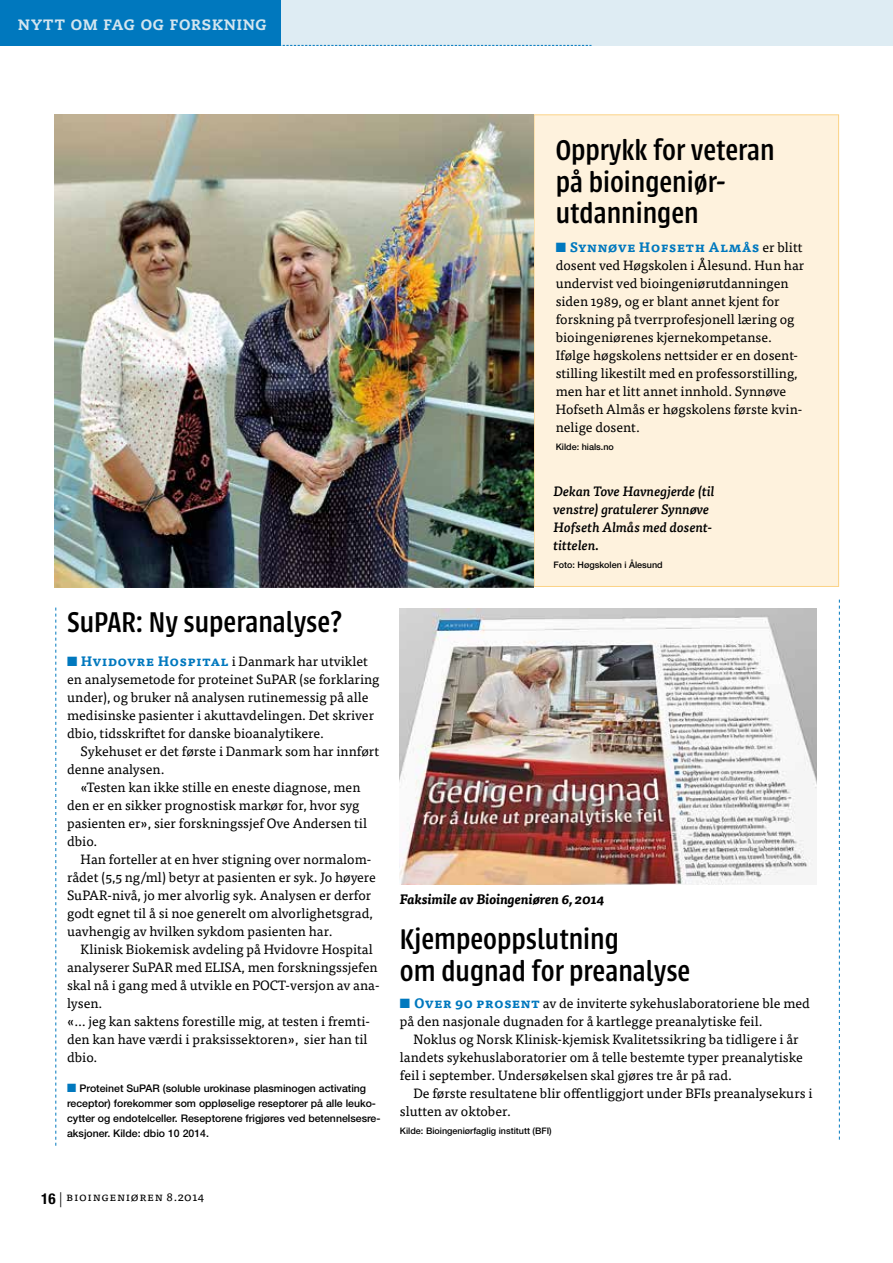
<style>
.page{position:relative;width:893px;height:1263px;background:#fff}
.page>*{position:absolute;margin:0;border:0;box-sizing:border-box;transform-origin:0 0}
.t1{font:500 31.5px/31.5px "Urbana";color:#000;scale:.96 1}
.t2{font:800 15px "Caecilia LT Std";letter-spacing:.055em;color:#d3e5ef}
.t3{font:13.5px/18px "Tisa Pro";color:#000}
.t4{font:italic 500 13.5px/18px "Tisa Pro";color:#000}
.t5{font:italic 700 13.5px "Tisa Pro";color:#000}
.t6{font:12px "Tisa Pro";letter-spacing:.05em;color:#000}
.t7{font:500 10.5px/15px "Helvetica Neue LT Pro";color:#000}
.t8{font:500 9px "Helvetica Neue LT Pro";color:#000}
.s1{color:#0078be}
.s2{font-weight:700;color:#0078be}
.s3{font-family:"Helvetica Neue LT Pro";font-weight:700;font-stretch:condensed;font-size:15px}
.s4{font-family:"Helvetica Neue LT Pro";font-weight:300;font-size:15px}
</style>
<div class="page">
<svg style="left:55px;top:608px;width:1px;height:538px"></svg>
<svg style="left:839px;top:600px;width:1px;height:540px"></svg>
<div style="left:111px;top:0;width:782px;height:46px;background:#deecf3"></div>
<svg style="left:281px;top:45px;width:310px;height:1px"></svg>
<div style="left:0;top:0;width:281px;height:46px;background:#0078be"></div>
<div style="left:534px;top:115px;width:305px;height:471px;background:#fef2dd"></div>
<div style="left:534px;top:114px;width:305px;height:473px;border:1px solid #fbd386"></div>
<img style="left:54px;top:114px;width:480px;height:473px">
<img style="left:400px;top:608px;width:417px;height:276px">
<p class="t2" style="left:18px;top:15px;width:250px">NYTT OM FAG OG FORSKNING</p>
<h1 class="t1" style="left:67px;top:607px;width:288px">SuPAR: Ny superanalyse?</h1>
<p class="t3" style="left:67px;top:651px;width:314px"><span class="s1">■</span> <span class="s2">Hvidovre Hospital</span> i Danmark har utviklet en analysemetode for proteinet SuPAR (se forklaring under), og bruker nå analysen rutinemessig på alle medisinske pasienter i akuttavdelingen. Det skriver dbio, tidsskriftet for danske bioanalytikere.</p>
<p class="t3" style="left:67px;top:741px;width:313px;text-indent:14px">Sykehuset er det første i Danmark som har innført denne analysen.</p>
<p class="t3" style="left:67px;top:777px;width:301px;text-indent:14px">«Testen kan ikke stille en eneste diagnose, men den er en sikker prognostisk markør for, hvor syg pasienten er», sier forskningssjef Ove Andersen til dbio.</p>
<p class="t3" style="left:67px;top:849px;width:310px;text-indent:14px">Han forteller at en hver stigning over normalom&shy;rådet (5,5 ng/ml) betyr at pasienten er syk. Jo høyere SuPAR-nivå, jo mer alvorlig syk. Analysen er derfor godt egnet til å si noe generelt om alvorlighetsgrad, uavhengig av hvilken sykdom pasienten har.</p>
<p class="t3" style="left:67px;top:939px;width:314px;text-indent:14px">Klinisk Biokemisk avdeling på Hvidovre Hospital analyserer SuPAR med ELISA, men forskningssjefen skal nå i gang med å utvikle en POCT-versjon av ana&shy;lysen.<br>«… jeg kan saktens forestille mig, at testen i fremti&shy;den kan have værdi i praksissektoren», sier han til dbio.</p>
<p class="t7" style="left:67px;top:1081px;width:315px"><span class="s1">■</span> Proteinet SuPAR (soluble urokinase plasminogen activating receptor) forekommer som oppløselige reseptorer på alle leuko&shy;cytter og endotelceller. Reseptorene frigjøres ved betennelsesre&shy;aksjoner. Kilde: dbio 10 2014.</p>
<h1 class="t1" style="left:556px;top:135px;width:230px">Opprykk for veteran på bioingeniør&shy;utdanningen</h1>
<p class="t3" style="left:556px;top:237px;width:250px"><span class="s1">■</span> <span class="s2">Synnøve Hofseth Almås</span> er blitt dosent ved Høgskolen i Ålesund. Hun har undervist ved bioingeniørutdanningen siden 1989, og er blant annet kjent for forskning på tverrprofesjonell læring og bioingeniørenes kjernekompetanse.<br>Ifølge høgskolens nettsider er en dosent&shy;stilling likestilt med en professorstilling, men har et litt annet innhold. Synnøve Hofseth Almås er høgskolens første kvin&shy;nelige dosent.</p>
<p class="t8" style="left:556px;top:441px;width:60px">Kilde: hials.no</p>
<p class="t4" style="left:554px;top:481px;width:163px">Dekan Tove Havnegjerde (til venstre) gratulerer Synnøve<br>Hofseth Almås med dosent&shy;tittelen.</p>
<p class="t8" style="left:554px;top:559px;width:111px">Foto: Høgskolen i Ålesund</p>
<p class="t5" style="left:400px;top:888px;width:206px">Faksimile av Bioingeniøren 6, 2014</p>
<h1 class="t1" style="left:400px;top:924px;width:304px">Kjempeoppslutning<br>om dugnad for preanalyse</h1>
<p class="t3" style="left:400px;top:993px;width:411px"><span class="s1">■</span> <span class="s2">Over 90 prosent</span> av de inviterte sykehuslaboratoriene ble med på den nasjonale dugnaden for å kartlegge preanalytiske feil.</p>
<p class="t3" style="left:400px;top:1029px;width:404px;text-indent:14px">Noklus og Norsk Klinisk-kjemisk Kvalitetssikring ba tidligere i år landets sykehuslaboratorier om å telle bestemte typer preanalytiske feil i september. Undersøkelsen skal gjøres tre år på rad.</p>
<p class="t3" style="left:400px;top:1083px;width:414px;text-indent:14px">De første resultatene blir offentliggjort under BFIs preanalysekurs i slutten av oktober.</p>
<p class="t8" style="left:400px;top:1125px;width:153px">Kilde: Bioingeniørfaglig institutt (BFI)</p>
<p class="t6" style="left:41px;top:1188px;width:164px"><span class="s3">16</span> <span class="s4">|</span> Bioingeniøren 8.2014</p>
</div>
